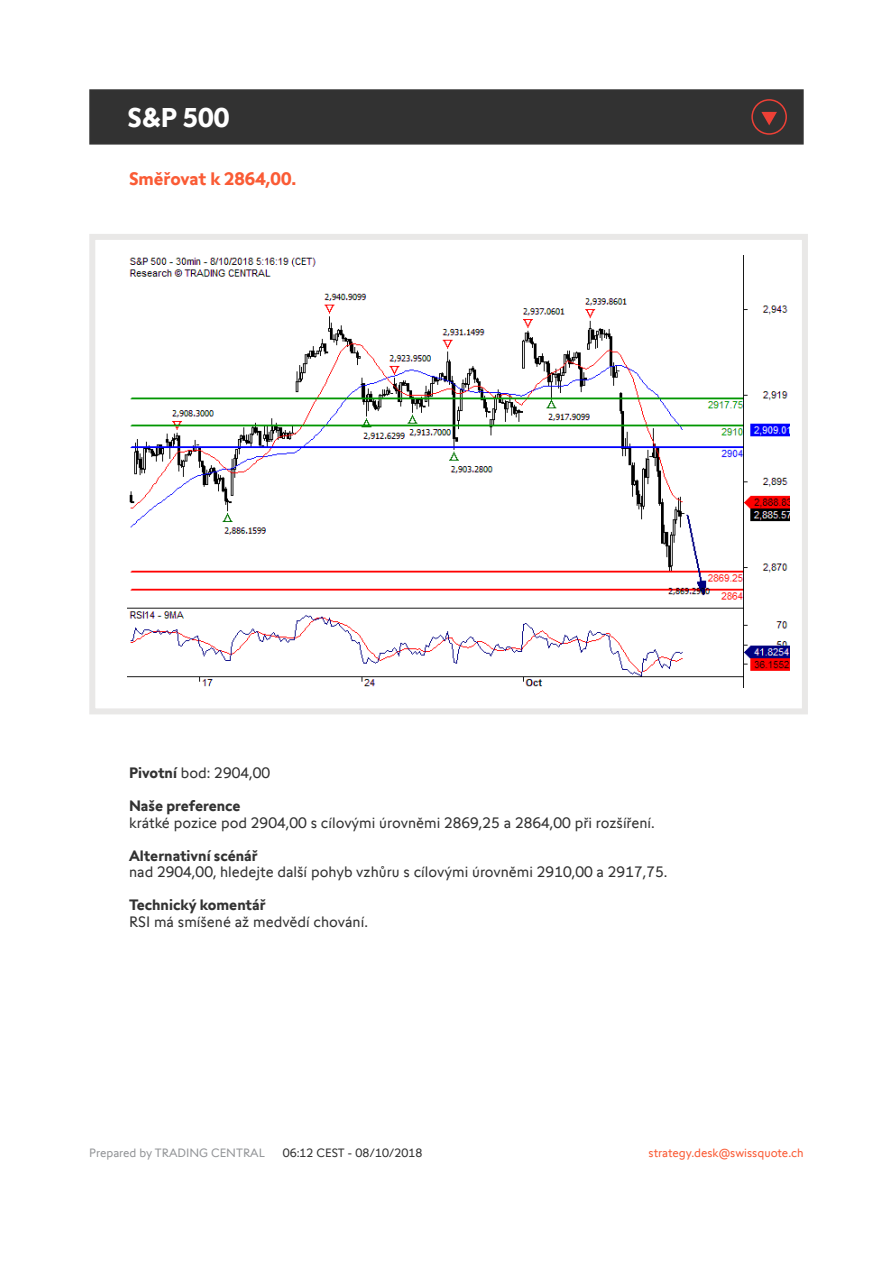
<style>
.page{position:relative;width:893px;height:1263px;background:#fff}
.page>*{position:absolute;margin:0;border:0;box-sizing:border-box;transform-origin:0 0}
.t1{font:700 27px "Swissquote CT";color:#fff}
.t2{font:700 18px "Swissquote CT";color:#fa5b35}
.t3{font:15px "Swissquote CT";color:#323232}
.t4{font:700 15px "Swissquote CT";color:#323232}
.t5{font:12px "Swissquote CT";color:#fa5b35}
.t6{font:12px "Swissquote CT";color:#939598}
.t7{font:12px "Swissquote CT";color:#323232}
.s1{font-weight:700}
</style>
<div class="page">
<div style="left:89px;top:234px;width:719px;height:480px;border:6px solid #e9e8e7"></div>
<div style="left:89px;top:89px;width:715px;height:56px;background:#323232;border:2px solid #323232"></div>
<img style="left:128px;top:255px;width:661px;height:432px">
<svg style="left:751px;top:99px;width:36px;height:36px"></svg>
<h1 class="t1" style="left:128px;top:101px;width:103px">S&amp;P 500</h1>
<p class="t2" style="left:129px;top:168px;width:169px">Směřovat k 2864,00.</p>
<p class="t3" style="left:129px;top:764px;width:143px"><span class="s1">Pivotní</span> bod: 2904,00</p>
<p class="t4" style="left:129px;top:797px;width:113px">Naše preference</p>
<p class="t3" style="left:129px;top:814px;width:527px">krátké pozice pod 2904,00 s cílovými úrovněmi 2869,25 a 2864,00 při rozšíření.</p>
<p class="t4" style="left:129px;top:846px;width:130px">Alternativní scénář</p>
<p class="t3" style="left:129px;top:863px;width:540px">nad 2904,00, hledejte další pohyb vzhůru s cílovými úrovněmi 2910,00 a 2917,75.</p>
<p class="t4" style="left:129px;top:896px;width:138px">Technický komentář</p>
<p class="t3" style="left:129px;top:913px;width:240px">RSI má smíšené až medvědí chování.</p>
<p class="t6" style="left:89px;top:1145px;width:177px">Prepared by TRADING CENTRAL</p>
<p class="t7" style="left:283px;top:1145px;width:141px">06:12 CEST - 08/10/2018</p>
<p class="t5" style="left:649px;top:1145px;width:157px">strategy.desk@swissquote.ch</p>
</div>
